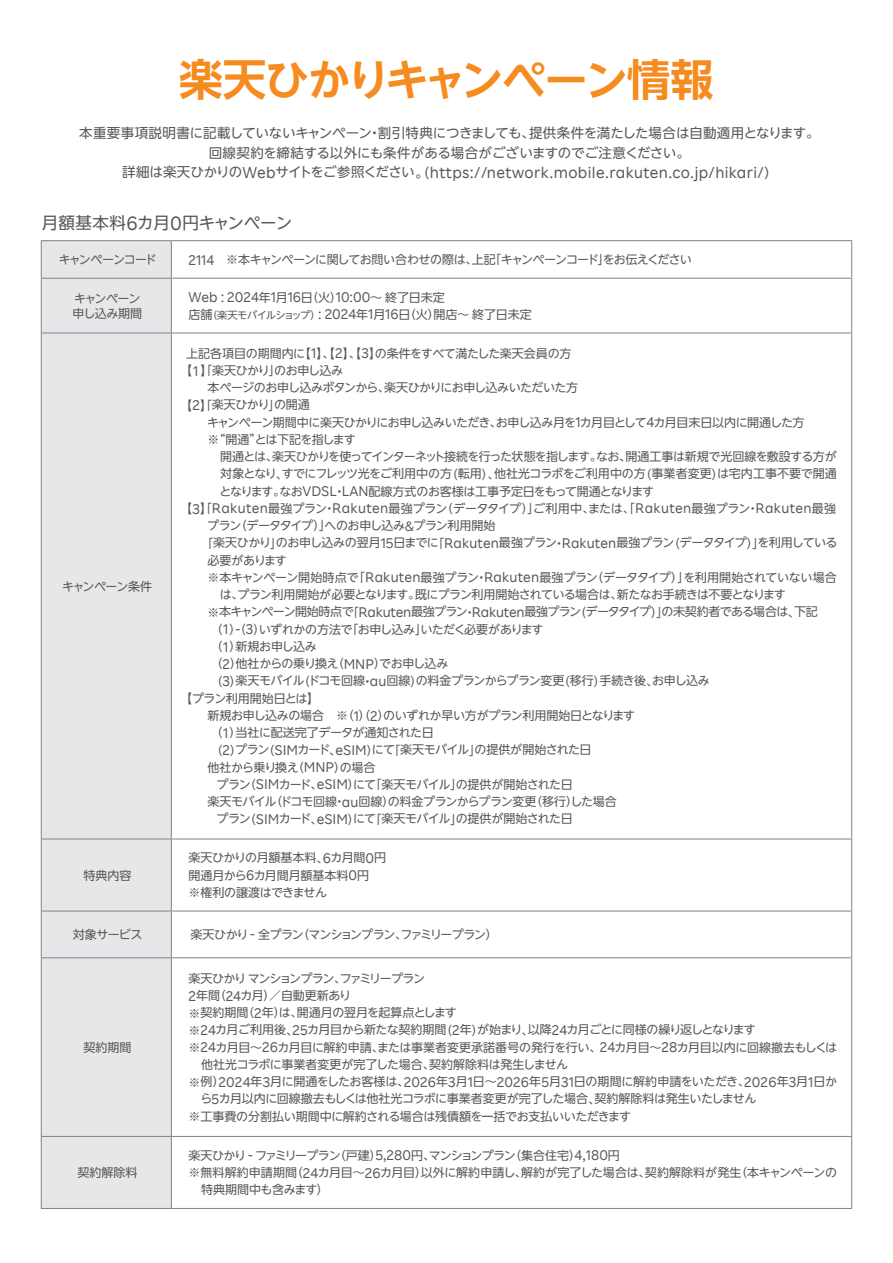
<style>
.page{position:relative;width:893px;height:1263px;background:#fff}
.page>*{position:absolute;margin:0;border:0;box-sizing:border-box;transform-origin:0 0}
.t1{font:700 43.5px "UD Shin Go NT Pro De";letter-spacing:-.035em;color:#f68b1f}
.t2{font:16.5px "UD Shin Go NT Pro";letter-spacing:-.005em;color:#57585a}
.t3{font:15.9px "Rakuten Sans";letter-spacing:.025em;color:#57585a}
.t4{font:14.1px "Rakuten Sans";color:#57585a}
.t5{font:13.5px/19.5px "UD Shin Go NT Pro";letter-spacing:-.01em;color:#57585a;text-align:center}
.t6{font:12px/17.2px "UD Shin Go NT Pro";letter-spacing:-.035em;color:#57585a}
.t7{font:12px "UD Shin Go NT Pro";letter-spacing:-.015em;color:#57585a}
.t8{font:12px "UD Shin Go NT Pro";letter-spacing:-.055em;color:#57585a}
.t9{font:12px "UD Shin Go NT Pro";letter-spacing:-.06em;color:#57585a}
.t10{font:12px "UD Shin Go NT Pro";letter-spacing:-.01em;color:#57585a}
.t11{font:12px "UD Shin Go NT Pro";letter-spacing:.005em;color:#57585a}
.t12{font:12px "UD Shin Go NT Pro";letter-spacing:-.095em;color:#57585a}
.t13{font:12px "UD Shin Go NT Pro";letter-spacing:-.075em;color:#57585a}
.t14{font:12px "UD Shin Go NT Pro";color:#57585a}
.t15{font:12px "UD Shin Go NT Pro";letter-spacing:-.085em;color:#57585a}
.s1{font-family:"UD Shin Go NT Pro";font-size:13.5px}
.s2{font-family:"Rakuten Sans";font-size:19.5px}
.s3{font-family:"Rakuten Sans";font-size:14.1px}
.s4{font-family:"UD Shin Go NT Pro";font-size:12px}
.s5{font-size:10.2px}
</style>
<div class="page">
<div style="left:42px;top:241px;width:129px;height:967px;background:#e6e7e9"></div>
<hr style="left:171px;top:241px;width:1px;height:37px;background:#808285">
<hr style="left:171px;top:279px;width:1px;height:54px;background:#808285">
<hr style="left:171px;top:333px;width:1px;height:505px;background:#808285">
<hr style="left:171px;top:839px;width:1px;height:72px;background:#808285">
<hr style="left:171px;top:911px;width:1px;height:46px;background:#808285">
<hr style="left:171px;top:958px;width:1px;height:178px;background:#808285">
<hr style="left:171px;top:1137px;width:1px;height:71px;background:#808285">
<hr style="left:41px;top:1136px;width:130px;height:1px;background:#808285">
<hr style="left:171px;top:1136px;width:681px;height:1px;background:#808285">
<hr style="left:41px;top:1208px;width:130px;height:1px;background:#808285">
<hr style="left:171px;top:1208px;width:681px;height:1px;background:#808285">
<hr style="left:41px;top:957px;width:130px;height:1px;background:#808285">
<hr style="left:171px;top:957px;width:681px;height:1px;background:#808285">
<hr style="left:41px;top:240px;width:130px;height:1px;background:#808285">
<hr style="left:41px;top:241px;width:1px;height:37px;background:#808285">
<hr style="left:171px;top:240px;width:681px;height:1px;background:#808285">
<hr style="left:851px;top:241px;width:1px;height:37px;background:#808285">
<hr style="left:41px;top:333px;width:1px;height:505px;background:#808285">
<hr style="left:851px;top:333px;width:1px;height:505px;background:#808285">
<hr style="left:41px;top:911px;width:1px;height:46px;background:#808285">
<hr style="left:851px;top:911px;width:1px;height:46px;background:#808285">
<hr style="left:41px;top:958px;width:1px;height:178px;background:#808285">
<hr style="left:851px;top:958px;width:1px;height:178px;background:#808285">
<hr style="left:41px;top:1137px;width:1px;height:71px;background:#808285">
<hr style="left:851px;top:1137px;width:1px;height:71px;background:#808285">
<hr style="left:41px;top:838px;width:130px;height:1px;background:#808285">
<hr style="left:41px;top:839px;width:1px;height:72px;background:#808285">
<hr style="left:171px;top:838px;width:681px;height:1px;background:#808285">
<hr style="left:851px;top:839px;width:1px;height:72px;background:#808285">
<hr style="left:41px;top:911px;width:130px;height:1px;background:#808285">
<hr style="left:171px;top:911px;width:681px;height:1px;background:#808285">
<hr style="left:41px;top:278px;width:130px;height:1px;background:#808285">
<hr style="left:41px;top:279px;width:1px;height:54px;background:#808285">
<hr style="left:171px;top:278px;width:681px;height:1px;background:#808285">
<hr style="left:851px;top:279px;width:1px;height:54px;background:#808285">
<hr style="left:41px;top:333px;width:130px;height:1px;background:#808285">
<hr style="left:171px;top:333px;width:681px;height:1px;background:#808285">
<h1 class="t1" style="left:179px;top:44px;width:536px">楽天ひかりキャンペーン情報</h1>
<p class="t5" style="left:79px;top:123px;width:742px">本重要事項説明書に記載していないキャンペーン・割引特典につきましても、提供条件を満たした場合は自動適用となります。回線契約を締結する以外にも条件がある場合がございますのでご注意ください。</p>
<h3 class="t3" style="left:122px;top:164px;width:657px"><span class="s1">詳細は楽天ひかりの</span>Web<span class="s1">サイトをご参照ください。（</span>https://network.mobile.rakuten.co.jp/hikari/<span class="s1">）</span></h3>
<h2 class="t2" style="left:42px;top:210px;width:252px">月額基本料<span class="s2">6</span>カ月<span class="s2">0</span>円キャンペーン</h2>
<p class="t15" style="left:59px;top:250px;width:100px">キャンペーンコード</p>
<p class="t9" style="left:188px;top:250px;width:505px"><span class="s3">2114</span> ※本キャンペーンに関してお問い合わせの際は、上記「キャンペーンコード」をお伝えください</p>
<p class="t6" style="left:73px;top:290px;width:71px;line-height:15px">キャンペーン申し込み期間</p>
<p class="t4" style="left:188px;top:290px;width:258px">Web : 2024<span class="s4">年</span>1<span class="s4">月</span>16<span class="s4">日（火）</span>10:00<span class="s4">～終了日未定</span></p>
<p class="t14" style="left:188px;top:304px;width:345px">店舗<span class="s5">（楽天モバイルショップ）</span><span class="s3">: 2024</span>年<span class="s3">1</span>月<span class="s3">16</span>日（火）開店～終了日未定</p>
<p class="t6" style="left:62px;top:577px;width:91px">キャンペーン条件</p>
<p class="t6" style="left:83px;top:866px;width:49px">特典内容</p>
<p class="t6" style="left:180px;top:344px;width:393px;text-indent:6px">上記各項目の期間内に【<span class="s3">1</span>】、【<span class="s3">2</span>】、【<span class="s3">3</span>】の条件をすべて満たした楽天会員の方【<span class="s3">1</span> 】「楽天ひかり」のお申し込み</p>
<p class="t6" style="left:180px;top:379px;width:399px;text-indent:27px">本ページのお申し込みボタンから、楽天ひかりにお申し込みいただいた方【<span class="s3">2</span>】「楽天ひかり」の開通</p>
<p class="t6" style="left:207px;top:413px;width:599px">キャンペーン期間中に楽天ひかりにお申し込みいただき、お申し込み月を<span class="s3">1</span>カ月目として<span class="s3">4</span>カ月目末日以内に開通した方※“開通”とは下記を指します</p>
<p class="t9" style="left:220px;top:447px;width:618px">開通とは、楽天ひかりを使ってインターネット接続を行った状態を指します。なお、開通工事は新規で光回線を敷設する方が</p>
<p class="t10" style="left:220px;top:464px;width:618px">対象となり、すでにフレッツ光をご利用中の方（転用）、他社光コラボをご利用中の方（事業者変更）は宅内工事不要で開通</p>
<p class="t6" style="left:219px;top:482px;width:436px">となります。なお<span class="s3">VDSL</span>・<span class="s3">LAN</span>配線方式のお客様は工事予定日をもって開通となります</p>
<p class="t7" style="left:180px;top:499px;width:657px">【<span class="s3">3</span>】「<span class="s3">Rakuten</span>最強プラン・<span class="s3">Rakuten</span>最強プラン（データタイプ）」ご利用中、または、「<span class="s3">Rakuten</span>最強プラン・<span class="s3">Rakuten</span>最強</p>
<p class="t6" style="left:207px;top:517px;width:290px">プラン（データタイプ）」へのお申し込み＆プラン利用開始</p>
<p class="t6" style="left:201px;top:534px;width:638px">「楽天ひかり」のお申し込みの翌月<span class="s3">15</span>日までに「<span class="s3">Rakuten</span>最強プラン・<span class="s3">Rakuten</span>最強プラン（データタイプ）」を利用している</p>
<p class="t9" style="left:207px;top:550px;width:81px">必要があります</p>
<p class="t6" style="left:207px;top:568px;width:631px">※本キャンペーン開始時点で「<span class="s3">Rakuten</span>最強プラン・<span class="s3">Rakuten</span>最強プラン（データタイプ）」を利用開始されていない場合</p>
<p class="t8" style="left:220px;top:585px;width:567px">は、プラン利用開始が必要となります。既にプラン利用開始されている場合は、新たなお手続きは不要となります</p>
<p class="t8" style="left:207px;top:602px;width:612px">※本キャンペーン開始時点で「<span class="s3">Rakuten</span>最強プラン・<span class="s3">Rakuten</span>最強プラン（データタイプ）」の未契約者である場合は、下記</p>
<p class="t6" style="left:210px;top:620px;width:335px">（<span class="s3">1</span>）（<span class="s3">- 3</span>）いずれかの方法で「お申し込み」いただく必要があります</p>
<p class="t6" style="left:210px;top:637px;width:108px">（<span class="s3">1</span>）新規お申し込み</p>
<p class="t6" style="left:210px;top:655px;width:239px">（<span class="s3">2</span>）他社からの乗り換え（<span class="s3">MNP</span>）でお申し込み</p>
<p class="t6" style="left:210px;top:672px;width:501px">（<span class="s3">3</span>）楽天モバイル（ドコモ回線・<span class="s3">au</span>回線）の料金プランからプラン変更（移行）手続き後、お申し込み</p>
<p class="t6" style="left:180px;top:689px;width:141px">【プラン利用開始日とは】</p>
<p class="t6" style="left:207px;top:706px;width:429px">新規お申し込みの場合　※（<span class="s3">1</span>）（<span class="s3">2</span>）のいずれか早い方がプラン利用開始日となります</p>
<p class="t6" style="left:210px;top:724px;width:225px">（<span class="s3">1</span>）当社に配送完了データが通知された日</p>
<p class="t6" style="left:210px;top:741px;width:383px">（<span class="s3">2</span>）プラン（<span class="s3">SIM</span>カード、<span class="s3">eSIM</span>）にて「楽天モバイル」の提供が開始された日</p>
<p class="t6" style="left:207px;top:758px;width:169px">他社から乗り換え（<span class="s3">MNP</span>）の場合</p>
<p class="t6" style="left:216px;top:775px;width:358px">プラン（<span class="s3">SIM</span>カード、<span class="s3">eSIM</span>）にて「楽天モバイル」の提供が開始された日</p>
<p class="t6" style="left:207px;top:793px;width:411px">楽天モバイル（ドコモ回線・<span class="s3">au</span>回線）の料金プランからプラン変更（移行）した場合</p>
<p class="t6" style="left:216px;top:810px;width:358px">プラン（<span class="s3">SIM</span>カード、<span class="s3">eSIM</span>）にて「楽天モバイル」の提供が開始された日</p>
<p class="t6" style="left:188px;top:849px;width:199px">楽天ひかりの月額基本料、<span class="s3">6</span>カ月間<span class="s3">0</span>円開通月から<span class="s3">6</span>カ月間月額基本料<span class="s3">0</span>円<br>※権利の譲渡はできません</p>
<p class="t6" style="left:73px;top:925px;width:71px">対象サービス</p>
<p class="t12" style="left:191px;top:925px;width:309px">楽天ひかり <span class="s3">-</span> 全プラン（マンションプラン、ファミリープラン）</p>
<p class="t6" style="left:83px;top:1038px;width:49px">契約期間</p>
<p class="t6" style="left:77px;top:1163px;width:61px">契約解除料</p>
<p class="t12" style="left:188px;top:968px;width:238px">楽天ひかりマンションプラン、ファミリープラン</p>
<p class="t7" style="left:188px;top:986px;width:164px"><span class="s3">2</span>年間（<span class="s3">24</span>カ月）／自動更新あり</p>
<p class="t10" style="left:188px;top:1003px;width:270px">※契約期間（<span class="s3">2</span>年）は、開通月の翌月を起算点とします</p>
<p class="t6" style="left:188px;top:1021px;width:569px">※<span class="s3">24</span>カ月ご利用後、<span class="s3">25</span>カ月目から新たな契約期間（<span class="s3">2</span>年）が始まり、以降<span class="s3">24</span>カ月ごとに同様の繰り返しとなります</p>
<p class="t6" style="left:188px;top:1038px;width:650px">※<span class="s3">24</span>カ月目～<span class="s3">26</span>カ月目に解約申請、または事業者変更承諾番号の発行を行い、<span class="s3">24</span>カ月目～<span class="s3">28</span>カ月目以内に回線撤去もしくは</p>
<p class="t7" style="left:201px;top:1055px;width:368px">他社光コラボに事業者変更が完了した場合、契約解除料は発生しません</p>
<p class="t6" style="left:188px;top:1073px;width:650px">※例）<span class="s3">2024</span>年<span class="s3">3</span>月に開通をしたお客様は、<span class="s3">2026</span>年<span class="s3">3</span>月<span class="s3">1</span>日～<span class="s3">2026</span>年<span class="s3">5</span>月<span class="s3">31</span>日の期間に解約申請をいただき、<span class="s3">2026</span>年<span class="s3">3</span>月<span class="s3">1</span>日か</p>
<p class="t6" style="left:200px;top:1090px;width:557px">ら<span class="s3">5</span>カ月以内に回線撤去もしくは他社光コラボに事業者変更が完了した場合、契約解除料は発生いたしません</p>
<p class="t6" style="left:188px;top:1107px;width:444px">※工事費の分割払い期間中に解約される場合は残債額を一括でお支払いいただきます</p>
<p class="t13" style="left:188px;top:1145px;width:433px">楽天ひかり <span class="s3">-</span> ファミリープラン（戸建）<span class="s3">5,280</span>円、マンションプラン（集合住宅）<span class="s3">4,180</span>円</p>
<p class="t11" style="left:188px;top:1163px;width:650px">※無料解約申請期間（<span class="s3">24</span>カ月目～<span class="s3">26</span>カ月目）以外に解約申請し、解約が完了した場合は、契約解除料が発生（本キャンペーンの</p>
<p class="t6" style="left:201px;top:1181px;width:129px">特典期間中も含みます）</p>
</div>
